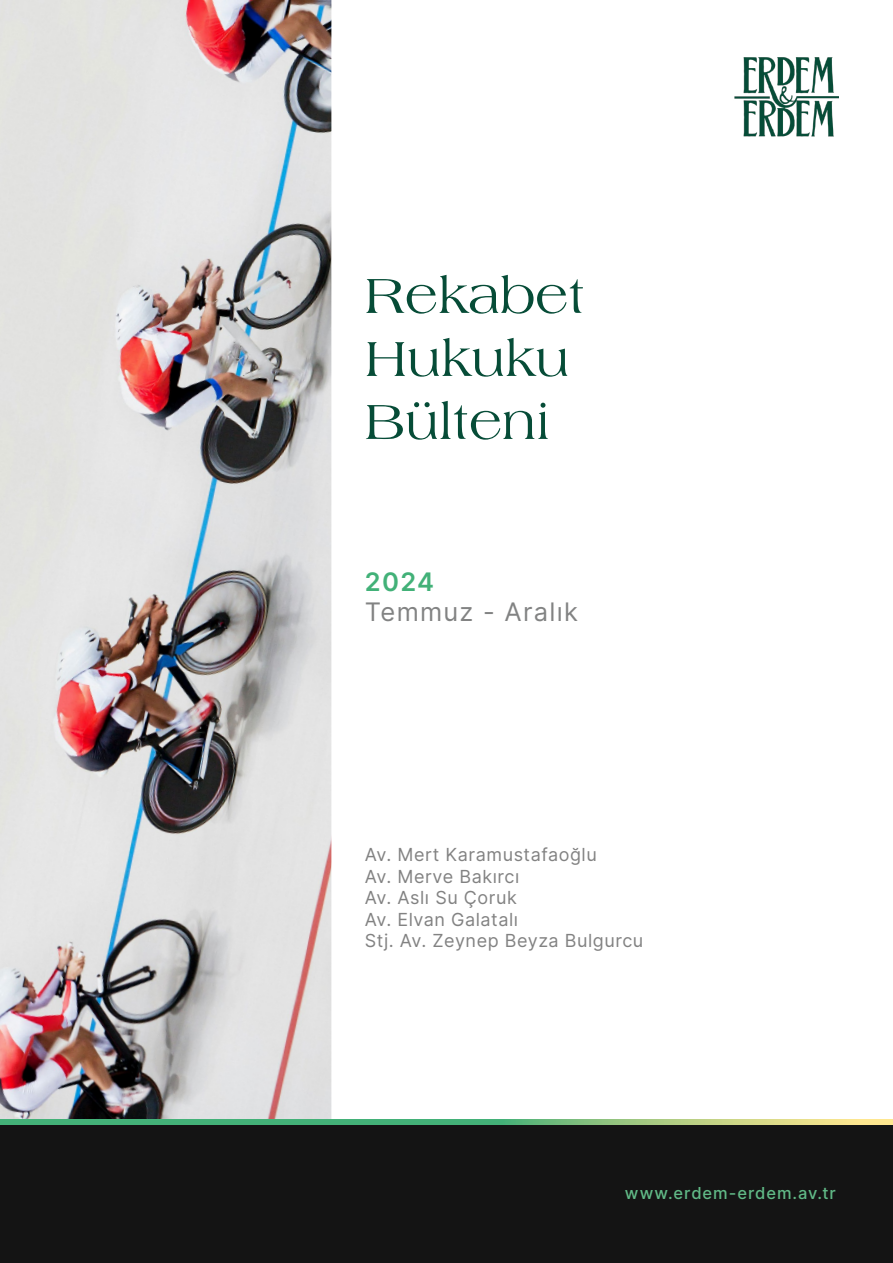
<style>
.page{position:relative;width:893px;height:1263px;background:#fff}
.page>*{position:absolute;margin:0;border:0;box-sizing:border-box;transform-origin:0 0}
.t1{font:52.5px/63px "Americana Std FUHA Regular";color:#064c37}
.t2{font:25.5px "Inter";letter-spacing:.05em;color:#828383}
.t3{font:600 25.5px "Inter";color:#42b178}
.t4{font:18px/21.6px "Inter";letter-spacing:.03em;color:#828282}
.t5{font:500 16.5px "Inter";letter-spacing:.055em;color:#60b986}
</style>
<div class="page">
<img style="left:0;top:0;width:331px;height:1119px">
<svg style="left:0;top:1119px;width:893px;height:6px;background:#75be7d"></svg>
<img style="left:734px;top:57px;width:105px;height:80px">
<div style="left:0;top:1125px;width:893px;height:138px;background:#141414"></div>
<h1 class="t1" style="left:365px;top:262px;width:221px">Rekabet<br>Hukuku<br>Bülteni</h1>
<h2 class="t3" style="left:365px;top:563px;width:71px">2024</h2>
<h2 class="t2" style="left:365px;top:594px;width:215px">Temmuz - Aralık</h2>
<p class="t4" style="left:365px;top:843px;width:280px">Av. Mert Karamustafaoğlu<br>Av. Merve Bakırcı<br>Av. Aslı Su Çoruk<br>Av. Elvan Galatalı<br>Stj. Av. Zeynep Beyza Bulgurcu</p>
<p class="t5" style="left:625px;top:1181px;width:213px">www.erdem-erdem.av.tr</p>
</div>
